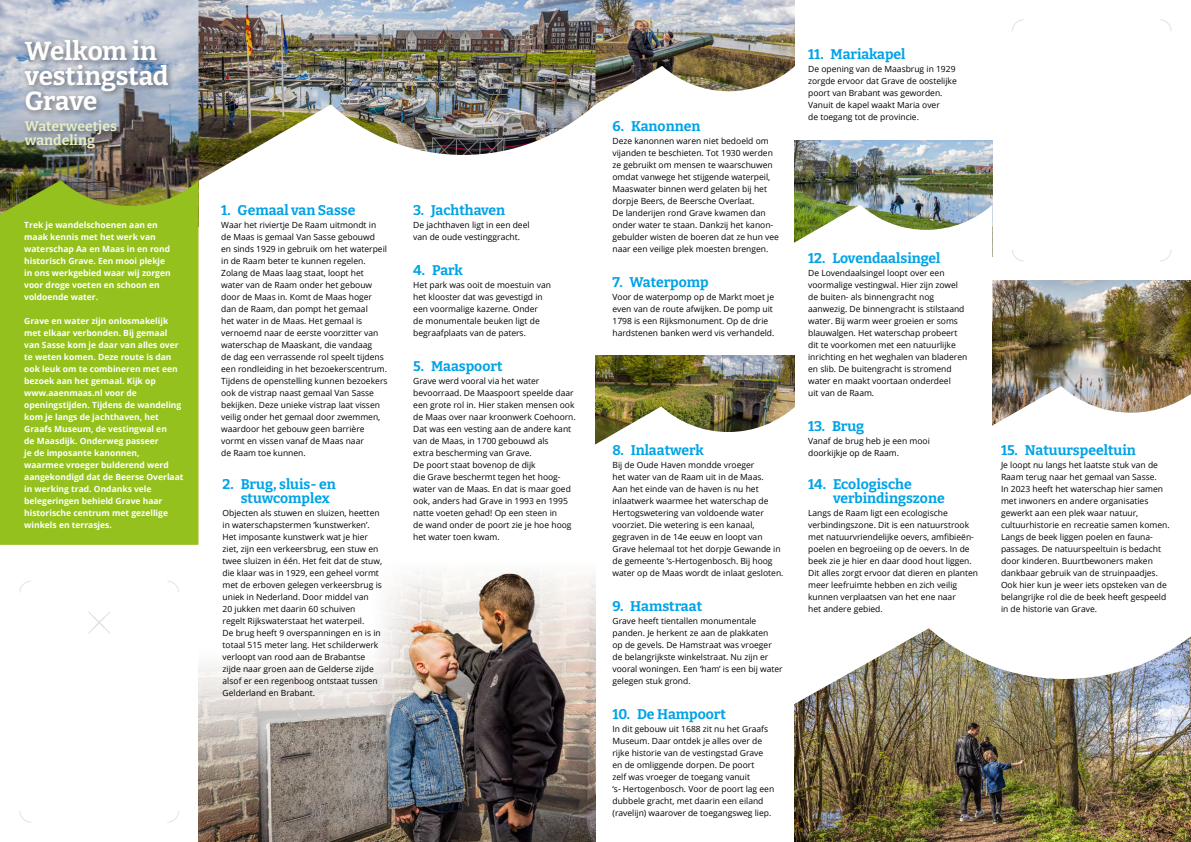
<style>
.page{position:relative;width:1191px;height:842px;background:#fff}
.page>*{position:absolute;margin:0;border:0;box-sizing:border-box;transform-origin:0 0}
.t1{font:700 26px/25px "Bitter";letter-spacing:-.01em;color:#fff}
.t2{font:700 14px/14px "Bitter";color:#00a3e6}
.t3{font:700 14px/14px "Bitter";color:#e3ecc6}
.t4{font:8.5px/12px "Open Sans";color:#000}
.t5{font:700 8.5px/12px "Open Sans";color:#fff}
</style>
<div class="page">
<img style="left:992px;top:281px;width:199px;height:105px">
<img style="left:992px;top:386px;width:199px;height:40px">
<img style="left:595px;top:356px;width:199px;height:50px">
<img style="left:595px;top:406px;width:200px;height:39px">
<img style="left:595px;top:0;width:199px;height:65px">
<img style="left:595px;top:65px;width:200px;height:40px">
<img style="left:794px;top:628px;width:397px;height:214px">
<img style="left:0;top:0;width:198px;height:180px">
<div style="left:21px;top:36px;width:155px;height:121px;background:#000;opacity:.45"></div>
<img style="left:198px;top:0;width:397px;height:181px">
<img style="left:198px;top:573px;width:397px;height:269px">
<svg style="left:198px;top:536px;width:222px;height:248px"></svg>
<div style="left:0;top:180px;width:198px;height:365px;background:#95c11f"></div>
<img style="left:794px;top:140px;width:198px;height:65px">
<img style="left:794px;top:205px;width:198px;height:38px">
<svg style="left:19px;top:581px;width:160px;height:242px"></svg>
<h1 class="t1" style="left:25px;top:38px;width:145px">Welkom in vestingstad<br>Grave</h1>
<h2 class="t3" style="left:25px;top:119px;width:93px">Waterweetjes wandeling</h2>
<p class="t5" style="left:24px;top:219px;width:148px">Trek je wandelschoenen aan en maak kennis met het werk van waterschap Aa en Maas in en rond historisch Grave. Een mooi plekje in ons werkgebied waar wij zorgen voor droge voeten en schoon en voldoende water.</p>
<p class="t5" style="left:24px;top:315px;width:161px">Grave en water zijn onlosmakelijk met elkaar verbonden. Bij gemaal van Sasse kom je daar van alles over te weten komen. Deze route is dan ook leuk om te combineren met een bezoek aan het gemaal. Kijk op www.aaenmaas.nl voor de openingstijden. Tijdens de wandeling kom je langs de jachthaven, het<br>Graafs Museum, de vestingwal en<br>de Maasdijk. Onderweg passeer<br>je de imposante kanonnen,<br>waarmee vroeger bulderend werd aangekondigd dat de Beerse Overlaat in werking trad. Ondanks vele belegeringen behield Grave haar historische centrum met gezellige winkels en terrasjes.</p>
<h2 class="t2" style="left:221px;top:203px;width:136px">1. Gemaal van Sasse</h2>
<p class="t4" style="left:221px;top:219px;width:168px">Waar het riviertje De Raam uitmondt in de Maas is gemaal Van Sasse gebouwd<br>en sinds 1929 in gebruik om het waterpeil in de Raam beter te kunnen regelen.<br>Zolang de Maas laag staat, loopt het water van de Raam onder het gebouw door de Maas in. Komt de Maas hoger dan de Raam, dan pompt het gemaal<br>het water in de Maas. Het gemaal is vernoemd naar de eerste voorzitter van waterschap de Maaskant, die vandaag<br>de dag een verrassende rol speelt tijdens een rondleiding in het bezoekerscentrum.<br>Tijdens de openstelling kunnen bezoekers ook de vistrap naast gemaal Van Sasse bekijken. Deze unieke vistrap laat vissen veilig onder het gemaal door zwemmen, waardoor het gebouw geen barrière vormt en vissen vanaf de Maas naar<br>de Raam toe kunnen.</p>
<h2 class="t2" style="left:241px;top:477px;width:97px;text-indent:-18px">2. Brug, sluis- en stuwcomplex</h2>
<p class="t4" style="left:223px;top:507px;width:161px">Objecten als stuwen en sluizen, heetten in waterschapstermen ‘kunstwerken’.<br>Het imposante kunstwerk wat je hier ziet, zijn een verkeersbrug, een stuw en twee sluizen in één. Het feit dat de stuw, die klaar was in 1929, een geheel vormt met de erboven gelegen verkeersbrug is uniek in Nederland. Door middel van<br>20 jukken met daarin 60 schuiven<br>regelt Rijkswaterstaat het waterpeil.<br>De brug heeft 9 overspanningen en is in totaal 515 meter lang. Het schilderwerk verloopt van rood aan de Brabantse zijde naar groen aan de Gelderse zijde alsof er een regenboog ontstaat tussen Gelderland en Brabant.</p>
<h2 class="t2" style="left:413px;top:203px;width:93px">3. Jachthaven</h2>
<p class="t4" style="left:413px;top:219px;width:118px">De jachthaven ligt in een deel van de oude vestinggracht.</p>
<h2 class="t2" style="left:413px;top:263px;width:51px">4. Park</h2>
<p class="t4" style="left:413px;top:279px;width:139px">Het park was ooit de moestuin van het klooster dat was gevestigd in een voormalige kazerne. Onder<br>de monumentale beuken ligt de begraafplaats van de paters.</p>
<h2 class="t2" style="left:413px;top:359px;width:91px">5. Maaspoort</h2>
<p class="t4" style="left:413px;top:375px;width:164px">Grave werd vooral via het water bevoorraad. De Maaspoort speelde daar een grote rol in. Hier staken mensen ook de Maas over naar kroonwerk Coehoorn.<br>Dat was een vesting aan de andere kant van de Maas, in 1700 gebouwd als<br>extra bescherming van Grave.<br>De poort staat bovenop de dijk<br>die Grave beschermt tegen het hoog&shy;water van de Maas. En dat is maar goed ook, anders had Grave in 1993 en 1995 natte voeten gehad! Op een steen in<br>de wand onder de poort zie je hoe hoog het water toen kwam.</p>
<h2 class="t2" style="left:612px;top:119px;width:89px">6. Kanonnen</h2>
<p class="t4" style="left:612px;top:135px;width:168px">Deze kanonnen waren niet bedoeld om vijanden te beschieten. Tot 1930 werden ze gebruikt om mensen te waarschuwen omdat vanwege het stijgende waterpeil, Maaswater binnen werd gelaten bij het dorpje Beers, de Beersche Overlaat.<br>De landerijen rond Grave kwamen dan onder water te staan. Dankzij het kanon&shy;gebulder wisten de boeren dat ze hun vee naar een veilige plek moesten brengen.</p>
<h2 class="t2" style="left:612px;top:275px;width:98px">7. Waterpomp</h2>
<p class="t4" style="left:612px;top:291px;width:163px">Voor de waterpomp op de Markt moet je even van de route afwijken. De pomp uit 1798 is een Rijksmonument. Op de drie hardstenen banken werd vis verhandeld.</p>
<h2 class="t2" style="left:612px;top:443px;width:93px">8. Inlaatwerk</h2>
<p class="t4" style="left:612px;top:459px;width:172px">Bij de Oude Haven mondde vroeger<br>het water van de Raam uit in de Maas.<br>Aan het einde van de haven is nu het inlaatwerk waarmee het waterschap de Hertogswetering van voldoende water voorziet. Die wetering is een kanaal, gegraven in de 14e eeuw en loopt van Grave helemaal tot het dorpje Gewande in de gemeente ’s-Hertogenbosch. Bij hoog water op de Maas wordt de inlaat gesloten.</p>
<h2 class="t2" style="left:612px;top:599px;width:91px">9. Hamstraat</h2>
<p class="t4" style="left:612px;top:615px;width:172px">Grave heeft tientallen monumentale panden. Je herkent ze aan de plakkaten<br>op de gevels. De Hamstraat was vroeger de belangrijkste winkelstraat. Nu zijn er vooral woningen. Een ‘ham’ is een bij water gelegen stuk grond.</p>
<h2 class="t2" style="left:612px;top:707px;width:115px">10. De Hampoort</h2>
<p class="t4" style="left:612px;top:723px;width:163px">In dit gebouw uit 1688 zit nu het Graafs Museum. Daar ontdek je alles over de rijke historie van de vestingstad Grave en de omliggende dorpen. De poort<br>zelf was vroeger de toegang vanuit<br>‘s- Hertogenbosch. Voor de poort lag een dubbele gracht, met daarin een eiland (ravelijn) waarover de toegangsweg liep.</p>
<h2 class="t2" style="left:808px;top:47px;width:99px">11. Mariakapel</h2>
<p class="t4" style="left:808px;top:63px;width:150px">De opening van de Maasbrug in 1929 zorgde ervoor dat Grave de oostelijke poort van Brabant was geworden.<br>Vanuit de kapel waakt Maria over<br>de toegang tot de provincie.</p>
<h2 class="t2" style="left:808px;top:251px;width:134px">12. Lovendaalsingel</h2>
<p class="t4" style="left:808px;top:267px;width:161px">De Lovendaalsingel loopt over een voormalige vestingwal. Hier zijn zowel de buiten- als binnengracht nog aanwezig. De binnengracht is stilstaand water. Bij warm weer groeien er soms blauwalgen. Het waterschap probeert dit te voorkomen met een natuurlijke inrichting en het weghalen van bladeren en slib. De buitengracht is stromend water en maakt voortaan onderdeel<br>uit van de Raam.</p>
<h2 class="t2" style="left:808px;top:419px;width:58px">13. Brug</h2>
<p class="t4" style="left:808px;top:435px;width:123px">Vanaf de brug heb je een mooi doorkijkje op de Raam.</p>
<h2 class="t2" style="left:833px;top:477px;width:113px;text-indent:-25px">14. Ecologische verbindingszone</h2>
<p class="t4" style="left:808px;top:507px;width:171px">Langs de Raam ligt een ecologische verbindingszone. Dit is een natuurstrook met natuurvriendelijke oevers, amfibieën&shy;poelen en begroeiing op de oevers. In de beek zie je hier en daar dood hout liggen.<br>Dit alles zorgt ervoor dat dieren en planten meer leefruimte hebben en zich veilig kunnen verplaatsen van het ene naar<br>het andere gebied.</p>
<h2 class="t2" style="left:1001px;top:443px;width:136px">15. Natuurspeeltuin</h2>
<p class="t4" style="left:1001px;top:459px;width:170px">Je loopt nu langs het laatste stuk van de Raam terug naar het gemaal van Sasse.<br>In 2023 heeft het waterschap hier samen met inwoners en andere organisaties gewerkt aan een plek waar natuur, cultuurhistorie en recreatie samen komen.<br>Langs de beek liggen poelen en fauna&shy;passages. De natuurspeeltuin is bedacht door kinderen. Buurtbewoners maken dankbaar gebruik van de struinpaadjes.<br>Ook hier kun je weer iets opsteken van de belangrijke rol die de beek heeft gespeeld in de historie van Grave.</p>
</div>
